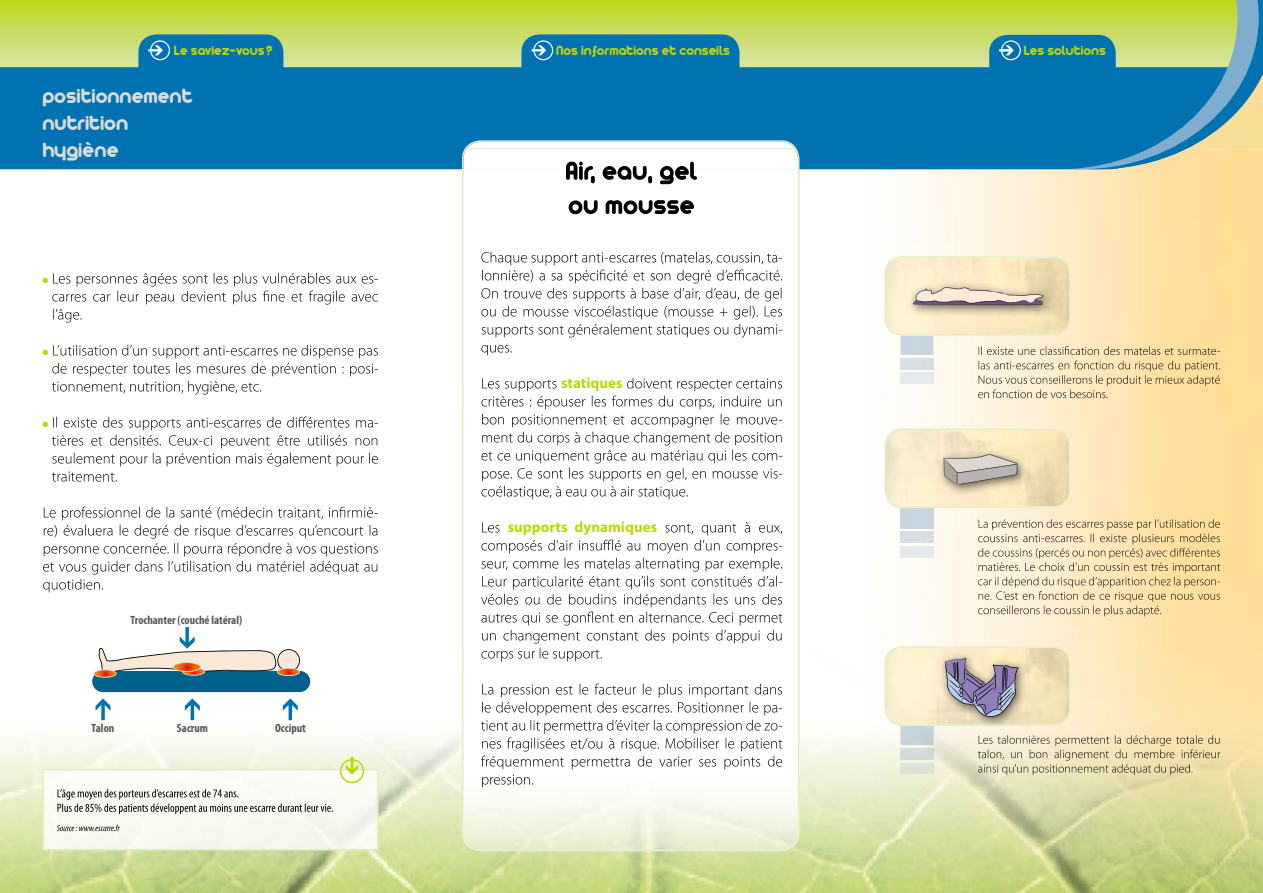
<style>
.page{position:relative;width:1263px;height:893px;background:#fff}
.page>*{position:absolute;margin:0;border:0;box-sizing:border-box;transform-origin:0 0}
.t1{font:22.5px/27px "z Arista";color:#d9dada}
.t2{font:700 15px "Myriad Pro";color:#bed600}
.t3{font:14.55px "z Arista";color:#bed600}
.t4{font:700 condensed 12px "Myriad Pro";color:#575656}
.t5{font:7.5px "Zapf Dingbats ITC";color:#bed600}
</style>
<div class="page">
<svg style="left:0;top:0;width:1069px;height:67px;background:#c7db5a"></svg>
<div style="left:0;top:67px;width:1069px;height:82px;background:#0072b1"></div>
<div style="left:138px;top:34px;width:145px;height:66px;background:#0072b1;border-radius:18px"></div>
<div style="left:521px;top:34px;width:218px;height:66px;background:#0072b1;border-radius:18px"></div>
<div style="left:989px;top:35px;width:127px;height:65px;background:#0072b1;border-radius:18px"></div>
<img style="left:790px;top:169px;width:52px;height:724px">
<img style="left:0;top:788px;width:52px;height:105px">
<img style="left:368px;top:788px;width:105px;height:105px">
<img style="left:52px;top:850px;width:316px;height:43px">
<img style="left:473px;top:851px;width:317px;height:42px">
<img style="left:842px;top:169px;width:421px;height:724px">
<div style="left:0;top:149px;width:1069px;height:20px;background:#0072b1"></div>
<img style="left:52px;top:273px;width:326px;height:14px">
<img style="left:52px;top:291px;width:326px;height:14px">
<img style="left:53px;top:309px;width:29px;height:14px">
<img style="left:52px;top:345px;width:326px;height:13px">
<img style="left:52px;top:363px;width:326px;height:13px">
<img style="left:52px;top:381px;width:210px;height:14px">
<img style="left:52px;top:417px;width:326px;height:13px">
<img style="left:52px;top:435px;width:326px;height:13px">
<img style="left:52px;top:453px;width:326px;height:14px">
<img style="left:52px;top:471px;width:65px;height:11px">
<img style="left:44px;top:507px;width:334px;height:13px">
<img style="left:44px;top:525px;width:334px;height:14px">
<img style="left:44px;top:543px;width:334px;height:13px">
<img style="left:43px;top:561px;width:335px;height:14px">
<img style="left:43px;top:579px;width:60px;height:13px">
<svg style="left:462px;top:140px;width:337px;height:711px"></svg>
<img style="left:566px;top:169px;width:131px;height:15px">
<img style="left:566px;top:162px;width:131px;height:7px">
<img style="left:569px;top:200px;width:125px;height:14px">
<img style="left:481px;top:252px;width:301px;height:13px">
<img style="left:482px;top:270px;width:301px;height:13px">
<img style="left:481px;top:288px;width:302px;height:13px">
<img style="left:481px;top:306px;width:302px;height:13px">
<img style="left:481px;top:324px;width:301px;height:14px">
<img style="left:481px;top:345px;width:31px;height:10px">
<img style="left:482px;top:378px;width:75px;height:13px">
<img style="left:622px;top:378px;width:161px;height:13px">
<img style="left:481px;top:396px;width:302px;height:13px">
<img style="left:482px;top:414px;width:300px;height:13px">
<img style="left:482px;top:432px;width:301px;height:13px">
<img style="left:481px;top:450px;width:301px;height:13px">
<img style="left:482px;top:468px;width:300px;height:13px">
<img style="left:481px;top:486px;width:207px;height:13px">
<img style="left:482px;top:522px;width:18px;height:10px">
<img style="left:657px;top:522px;width:126px;height:13px">
<img style="left:481px;top:540px;width:301px;height:14px">
<img style="left:481px;top:558px;width:302px;height:13px">
<img style="left:482px;top:576px;width:300px;height:13px">
<img style="left:481px;top:594px;width:302px;height:13px">
<img style="left:481px;top:612px;width:302px;height:13px">
<img style="left:482px;top:630px;width:301px;height:13px">
<img style="left:481px;top:648px;width:121px;height:13px">
<img style="left:482px;top:684px;width:301px;height:13px">
<img style="left:482px;top:702px;width:300px;height:13px">
<img style="left:481px;top:720px;width:301px;height:13px">
<img style="left:482px;top:738px;width:301px;height:13px">
<img style="left:481px;top:756px;width:302px;height:13px">
<img style="left:482px;top:774px;width:51px;height:13px">
<img style="left:978px;top:346px;width:242px;height:9px">
<img style="left:978px;top:361px;width:242px;height:11px">
<img style="left:978px;top:375px;width:242px;height:11px">
<img style="left:978px;top:389px;width:129px;height:9px">
<img style="left:978px;top:519px;width:242px;height:11px">
<img style="left:978px;top:534px;width:242px;height:10px">
<img style="left:978px;top:548px;width:242px;height:11px">
<img style="left:978px;top:562px;width:242px;height:11px">
<img style="left:978px;top:577px;width:242px;height:11px">
<img style="left:978px;top:591px;width:242px;height:11px">
<img style="left:978px;top:606px;width:183px;height:10px">
<img style="left:978px;top:735px;width:242px;height:11px">
<img style="left:978px;top:749px;width:242px;height:12px">
<img style="left:978px;top:764px;width:214px;height:11px">
<img style="left:180px;top:627px;width:15px;height:21px">
<img style="left:96px;top:698px;width:15px;height:22px">
<img style="left:185px;top:698px;width:15px;height:22px">
<img style="left:283px;top:698px;width:15px;height:22px">
<div style="left:92px;top:671px;width:218px;height:21px;background:#00618a;border-radius:11px"></div>
<svg style="left:94px;top:648px;width:206px;height:30px"></svg>
<svg style="left:148px;top:40px;width:22px;height:20px"></svg>
<svg style="left:532px;top:40px;width:21px;height:20px"></svg>
<svg style="left:999px;top:40px;width:22px;height:20px"></svg>
<svg style="left:43px;top:757px;width:335px;height:93px"></svg>
<img style="left:900px;top:336px;width:33px;height:19px">
<img style="left:900px;top:358px;width:34px;height:11px">
<img style="left:900px;top:373px;width:34px;height:11px">
<img style="left:900px;top:508px;width:33px;height:20px">
<img style="left:900px;top:532px;width:34px;height:11px">
<img style="left:900px;top:546px;width:34px;height:11px">
<img style="left:900px;top:726px;width:33px;height:19px">
<img style="left:900px;top:749px;width:34px;height:10px">
<img style="left:900px;top:763px;width:34px;height:11px">
<svg style="left:884px;top:256px;width:187px;height:80px;background:#ebddbc"></svg>
<svg style="left:884px;top:428px;width:187px;height:80px;background:#ebdfbd"></svg>
<svg style="left:884px;top:646px;width:187px;height:80px;background:#dbcfb9"></svg>
<svg style="left:1069px;top:0;width:194px;height:169px;background:#6aa698"></svg>
<p class="t3" style="left:174px;top:43px;width:100px">Le saviez-vous ?</p>
<p class="t3" style="left:556px;top:43px;width:175px">Nos informations et conseils</p>
<p class="t3" style="left:1024px;top:43px;width:84px">Les solutions</p>
<h1 class="t1" style="left:43px;top:82px;width:151px">positionnement nutrition hygiène</h1>
<p class="t5" style="left:43px;top:277px;width:7px">●</p>
<p class="t5" style="left:43px;top:349px;width:7px">●</p>
<p class="t5" style="left:43px;top:421px;width:7px">●</p>
<p class="t4" style="left:131px;top:613px;width:113px">Trochanter (couché latéral)</p>
<p class="t4" style="left:92px;top:721px;width:24px">Talon</p>
<p class="t4" style="left:177px;top:721px;width:33px">Sacrum</p>
<p class="t4" style="left:275px;top:721px;width:32px">Occiput</p>
<p class="t2" style="left:561px;top:373px;width:63px">statiques</p>
<p class="t2" style="left:508px;top:517px;width:151px">supports dynamiques</p>
</div>
